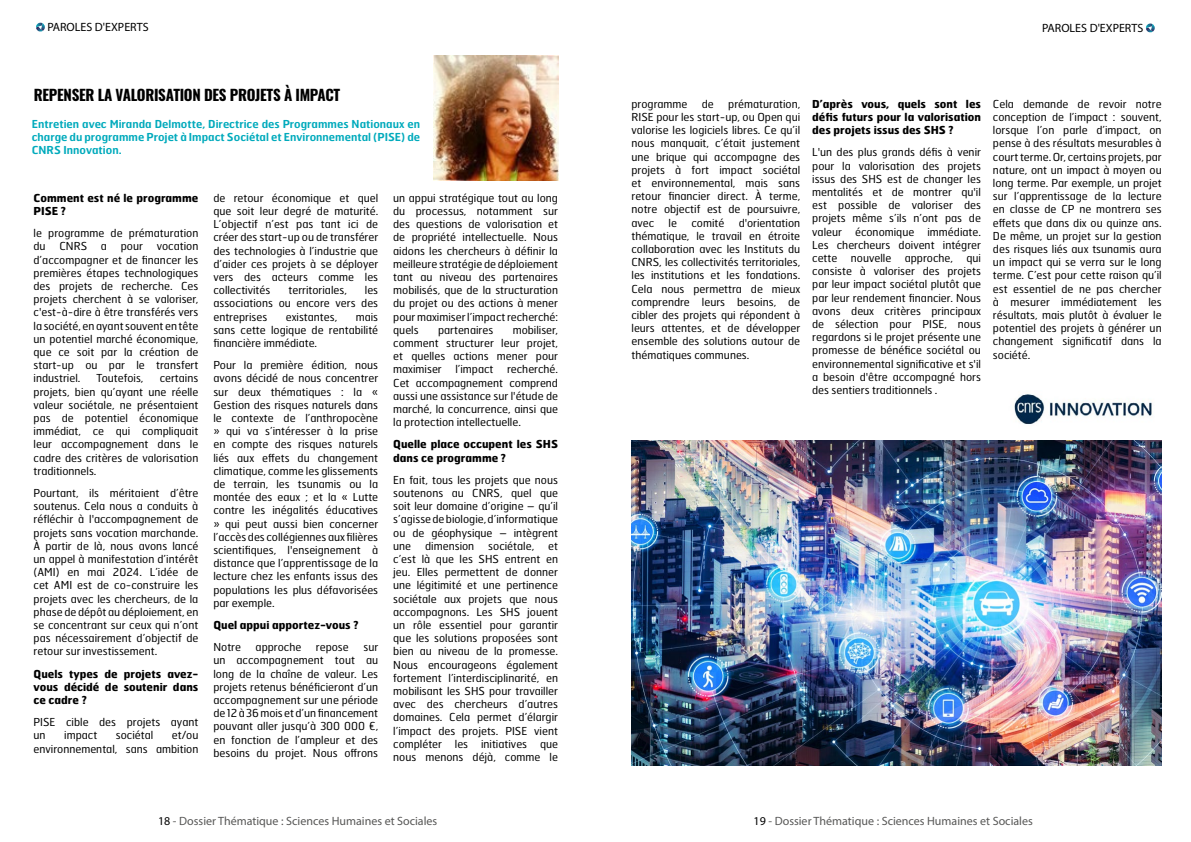
<style>
.page{position:relative;width:1191px;height:842px;background:#fff}
.page>*{position:absolute;margin:0;border:0;box-sizing:border-box;transform-origin:0 0}
.t1{font:700 15px "Oswald";letter-spacing:-.02em;color:#000}
.t2{font:12px "Myriad Pro";color:#575756}
.t3{font:12px "Myriad Pro";color:#000}
.t4{font:11px/13.2px "Hermes FB";color:#000;text-align:justify}
.t5{font:700 11px/13.2px "Hermes FB";color:#000}
.t6{font:600 11px/13.2px "Hermes FB";color:#00aabc;text-align:justify}
.s1{color:#000}
</style>
<div class="page">
<svg style="left:36px;top:23px;width:9px;height:8px"></svg>
<svg style="left:1145px;top:24px;width:9px;height:8px"></svg>
<img style="left:433px;top:55px;width:125px;height:126px">
<img style="left:1014px;top:394px;width:138px;height:31px">
<img style="left:631px;top:440px;width:530px;height:326px">
<p class="t3" style="left:47px;top:20px;width:103px">PAROLES D'EXPERTS</p>
<p class="t3" style="left:1042px;top:21px;width:103px">PAROLES D'EXPERTS</p>
<h1 class="t1" style="left:34px;top:84px;width:308px">REPENSER LA VALORISATION DES PROJETS À IMPACT</h1>
<p class="t6" style="left:32px;top:117px;width:390px">Entretien avec Miranda Delmotte, Directrice des Programmes Nationaux en charge du programme Projet à Impact Sociétal et Environnemental (PISE) de CNRS Innovation.</p>
<p class="t5" style="left:34px;top:191px;width:166px">Comment est né le programme<br>PISE ?</p>
<p class="t4" style="left:34px;top:226px;width:166px">le programme de prématuration du</p>
<p class="t4" style="left:59px;top:239px;width:29px">CNRS</p>
<p class="t4" style="left:101px;top:239px;width:8px">a</p>
<p class="t4" style="left:121px;top:239px;width:24px">pour</p>
<p class="t4" style="left:34px;top:239px;width:166px;text-indent:123px">vocation d’accompagner et de financer les premières étapes technologiques des projets de recherche. Ces projets cherchent à se valoriser, c'est-à-dire à être transférés vers la société, en ayant souvent en tête un potentiel marché économique, que ce soit par la création de start-up ou par le transfert industriel.</p>
<p class="t4" style="left:97px;top:371px;width:48px">Toutefois,</p>
<p class="t4" style="left:34px;top:371px;width:166px;text-indent:126px">certains projets, bien qu’ayant une réelle valeur sociétale, ne présentaient pas de potentiel économique immédiat, ce qui compliquait leur accompagnement dans le cadre des critères de valorisation traditionnels.</p>
<p class="t4" style="left:34px;top:486px;width:166px">Pourtant, ils méritaient d’être soutenus. Cela nous a conduits à réfléchir à l'accompagnement de projets sans vocation marchande.<br>À partir de là, nous avons lancé un appel à manifestation d’intérêt (AMI) en mai 2024. L’idée de cet AMI est de co-construire les projets avec les chercheurs, de la phase de dépôt au déploiement, en se concentrant sur ceux qui n’ont pas nécessairement d’objectif de retour sur investissement.</p>
<p class="t5" style="left:34px;top:667px;width:166px;text-align:justify">Quels types de projets avez&shy;vous décidé de soutenir dans ce cadre ?</p>
<p class="t4" style="left:34px;top:715px;width:166px">PISE cible des projets ayant un</p>
<p class="t4" style="left:64px;top:728px;width:35px">impact</p>
<p class="t4" style="left:116px;top:728px;width:39px">sociétal</p>
<p class="t4" style="left:34px;top:728px;width:166px;text-align:right">et/ou<br>environnemental, sans ambition</p>
<p class="t4" style="left:213px;top:191px;width:166px">de retour économique et quel que soit leur degré de maturité.<br>L’objectif n’est pas tant ici de créer des start-up ou de transférer des technologies à l’industrie que d’aider ces projets à se déployer vers des acteurs comme les collectivités</p>
<p class="t4" style="left:213px;top:283px;width:166px;text-indent:151px">les associations ou encore vers des entreprises</p>
<p class="t4" style="left:288px;top:283px;width:60px">territoriales,</p>
<p class="t4" style="left:213px;top:310px;width:166px;text-indent:142px">mais sans cette logique de rentabilité financière immédiate.</p>
<p class="t4" style="left:213px;top:358px;width:166px">Pour la première édition, nous avons décidé de nous concentrer sur deux thématiques : la « Gestion des risques naturels dans le contexte de l’anthropocène » qui va s’intéresser à la prise en compte des risques naturels liés aux effets du changement climatique, comme les glissements de terrain, les tsunamis ou la montée des eaux ; et la « Lutte contre les inégalités éducatives » qui peut aussi bien concerner l’accès des collégiennes aux filières scientifiques, l'enseignement à distance que l’apprentissage de la lecture chez les enfants issus des populations les plus défavorisées par exemple.</p>
<p class="t5" style="left:213px;top:618px;width:147px">Quel appui apportez-vous ?</p>
<p class="t4" style="left:213px;top:640px;width:29px">Notre</p>
<p class="t4" style="left:256px;top:640px;width:47px">approche</p>
<p class="t4" style="left:316px;top:640px;width:34px">repose</p>
<p class="t4" style="left:286px;top:310px;width:53px">existantes,</p>
<p class="t4" style="left:213px;top:640px;width:166px;text-indent:150px">sur un accompagnement tout au long de la chaîne de valeur. Les projets retenus bénéficieront d’un accompagnement sur une période de 12 à 36 mois et d’un financement pouvant aller jusqu’à 300 000 €, en fonction de l’ampleur et des besoins du projet. Nous offrons</p>
<p class="t4" style="left:393px;top:191px;width:166px">un appui stratégique tout au long du processus, notamment sur des questions de valorisation et de propriété intellectuelle. Nous aidons les chercheurs à définir la meilleure stratégie de déploiement tant au niveau des partenaires mobilisés, que de la structuration du projet ou des actions à mener pour maximiser l’impact recherché: quels</p>
<p class="t4" style="left:393px;top:323px;width:166px;text-indent:119px">mobiliser, comment structurer leur projet, et quelles actions mener pour maximiser l’impact recherché.<br>Cet accompagnement comprend aussi une assistance sur l'étude de marché, la concurrence, ainsi que la protection intellectuelle.</p>
<p class="t5" style="left:393px;top:437px;width:166px">Quelle place occupent les SHS dans ce programme ?</p>
<p class="t4" style="left:393px;top:473px;width:166px">En fait, tous les projets que nous soutenons au CNRS, quel que soit leur domaine d’origine – qu’il s’agisse de biologie, d’informatique ou de géophysique – intègrent une</p>
<p class="t4" style="left:438px;top:323px;width:57px">partenaires</p>
<p class="t4" style="left:425px;top:539px;width:51px">dimension</p>
<p class="t4" style="left:488px;top:539px;width:47px">sociétale,</p>
<p class="t4" style="left:393px;top:539px;width:166px;text-indent:155px">et c’est là que les SHS entrent en jeu. Elles permettent de donner une légitimité et une pertinence sociétale aux projets que nous accompagnons. Les SHS jouent un rôle essentiel pour garantir que les solutions proposées sont bien au niveau de la promesse.<br>Nous encourageons également fortement l’interdisciplinarité, en mobilisant les SHS pour travailler avec des chercheurs d’autres domaines. Cela permet d’élargir l’impact des projets. PISE vient compléter les initiatives que nous menons déjà, comme le</p>
<p class="t4" style="left:631px;top:97px;width:170px;text-indent:97px">prématuration, RISE pour les start-up, ou Open qui valorise les logiciels libres. Ce qu’il nous manquait, c’était justement une brique qui accompagne des projets à fort impact sociétal et environnemental, mais sans retour financier direct. À terme, notre objectif est de poursuivre, avec</p>
<p class="t4" style="left:631px;top:97px;width:58px">programme</p>
<p class="t4" style="left:702px;top:97px;width:14px">de</p>
<p class="t4" style="left:668px;top:216px;width:10px">le</p>
<p class="t4" style="left:691px;top:216px;width:34px">comité</p>
<p class="t4" style="left:631px;top:216px;width:170px;text-indent:107px">d'orientation thématique, le travail en étroite collaboration avec les Instituts du CNRS, les collectivités territoriales, les institutions et les fondations.<br>Cela nous permettra de mieux comprendre leurs besoins, de cibler des projets qui répondent à leurs attentes, et de développer ensemble des solutions autour de thématiques communes.</p>
<p class="t5" style="left:812px;top:97px;width:170px;text-align:justify">D’après vous, quels sont les défis futurs pour la valorisation des projets issus des SHS ?</p>
<p class="t4" style="left:812px;top:145px;width:170px">L'un des plus grands défis à venir pour la valorisation des projets issus des SHS est de changer les mentalités et de montrer qu'il est possible de valoriser des projets même s’ils n’ont pas de valeur économique immédiate.<br>Les chercheurs doivent intégrer cette nouvelle approche, qui consiste à valoriser des projets par leur impact sociétal plutôt que par leur rendement financier. Nous avons deux critères principaux de sélection pour PISE, nous regardons si le projet présente une promesse de bénéfice sociétal ou environnemental significative et s'il a besoin d'être accompagné hors des sentiers traditionnels .</p>
<p class="t4" style="left:993px;top:97px;width:170px">Cela demande de revoir notre conception de l’impact : souvent, lorsque l’on parle d’impact, on pense à des résultats mesurables à court terme. Or, certains projets, par nature, ont un impact à moyen ou long terme. Par exemple, un projet sur l’apprentissage de la lecture en classe de CP ne montrera ses effets que dans dix ou quinze ans.<br>De même, un projet sur la gestion des risques liés aux tsunamis aura un impact qui se verra sur le long terme. C’est pour cette raison qu’il est essentiel de ne pas chercher à mesurer immédiatement les résultats, mais plutôt à évaluer le potentiel des projets à générer un changement significatif dans la société.</p>
<p class="t2" style="left:158px;top:814px;width:281px"><span class="s1">18</span> - Dossier Thématique : Sciences Humaines et Sociales</p>
<p class="t2" style="left:753px;top:814px;width:281px"><span class="s1">19</span> - Dossier Thématique : Sciences Humaines et Sociales</p>
</div>
